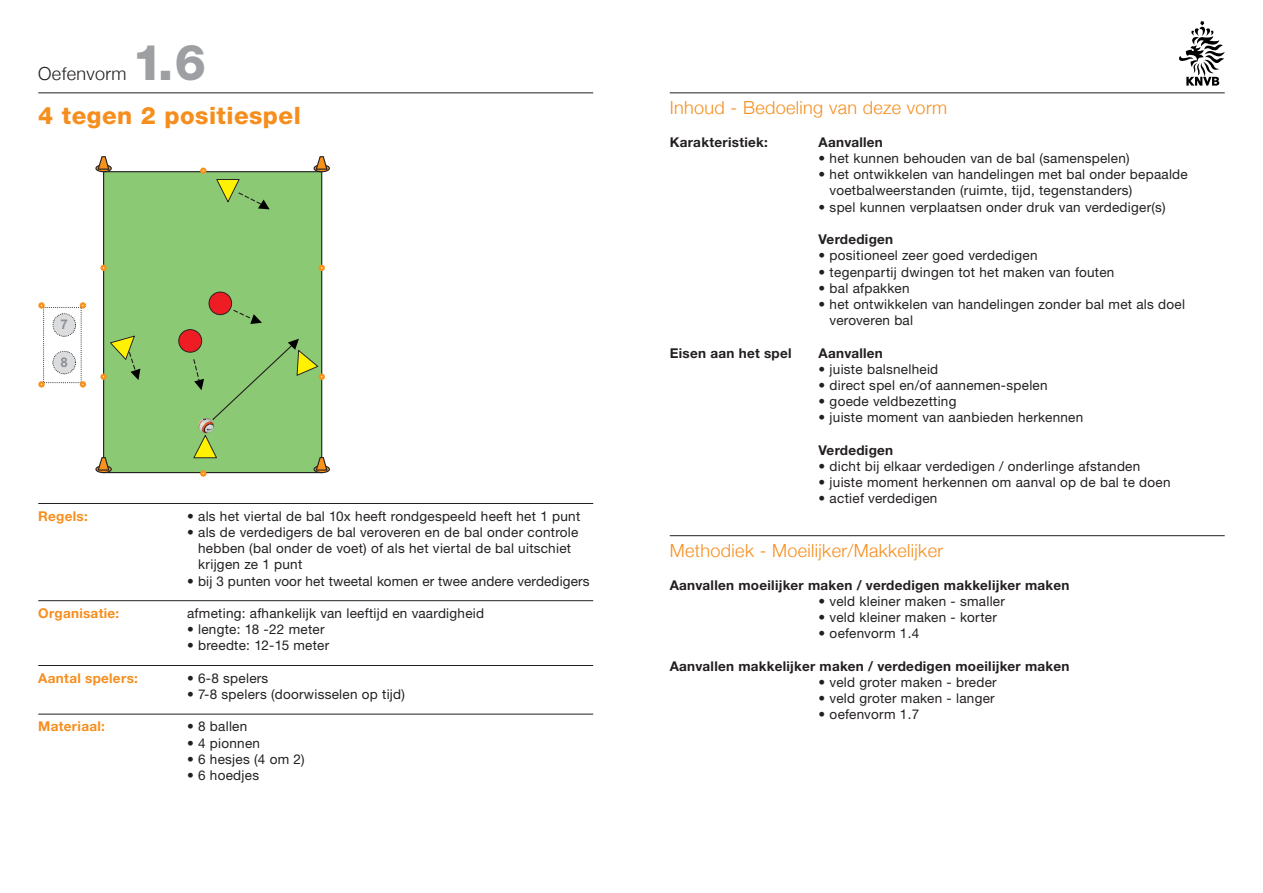
<style>
.page{position:relative;width:1263px;height:893px;background:#fff}
.page>*{position:absolute;margin:0;border:0;box-sizing:border-box;transform-origin:0 0}
.t1{font:800 49.5px "Helvetica Neue CE";color:#9d9fa2}
.t2{font:800 24px "Helvetica Neue CE";letter-spacing:.02em;color:#f68e1e}
.t3{font:300 18px "Helvetica Neue";letter-spacing:.02em;color:#f68e1e}
.t4{font:300 18px "Helvetica Neue";letter-spacing:.02em;color:#231f20}
.t5{font:13.5px/16.2px "Helvetica Neue CE";letter-spacing:.02em;color:#231f20}
.t6{font:700 13.5px "Helvetica Neue CE";letter-spacing:.02em;color:#231f20}
.t7{font:700 13.5px "Helvetica Neue CE";letter-spacing:.02em;color:#f68e1e}
.t8{font:700 13.35px "Arial";color:#8c8e93}
</style>
<div class="page">
<svg style="left:1179px;top:21px;width:46px;height:65px"></svg>
<hr style="left:38px;top:92px;width:555px;height:1px;background:#231f20">
<hr style="left:670px;top:92px;width:555px;height:1px;background:#231f20">
<hr style="left:670px;top:535px;width:555px;height:1px;background:#231f20">
<hr style="left:38px;top:503px;width:555px;height:1px;background:#231f20">
<hr style="left:38px;top:600px;width:555px;height:1px;background:#231f20">
<hr style="left:38px;top:665px;width:555px;height:1px;background:#231f20">
<hr style="left:38px;top:714px;width:555px;height:1px;background:#231f20">
<div style="left:103px;top:171px;width:219px;height:302px;background:#8cc975"></div>
<svg style="left:95px;top:457px;width:17px;height:16px"></svg>
<svg style="left:193px;top:435px;width:24px;height:23px"></svg>
<svg style="left:193px;top:359px;width:11px;height:31px"></svg>
<svg style="left:95px;top:156px;width:17px;height:16px"></svg>
<svg style="left:313px;top:156px;width:17px;height:16px"></svg>
<svg style="left:313px;top:457px;width:17px;height:16px"></svg>
<svg style="left:178px;top:329px;width:24px;height:24px"></svg>
<svg style="left:209px;top:292px;width:53px;height:32px;background:#97955b"></svg>
<svg style="left:216px;top:179px;width:54px;height:30px;background:#90be5c"></svg>
<svg style="left:38px;top:302px;width:48px;height:86px"></svg>
<svg style="left:100px;top:265px;width:7px;height:6px"></svg>
<svg style="left:319px;top:265px;width:6px;height:6px"></svg>
<svg style="left:100px;top:336px;width:40px;height:44px;background:#97be65"></svg>
<svg style="left:200px;top:168px;width:6px;height:6px"></svg>
<svg style="left:200px;top:470px;width:6px;height:7px"></svg>
<img style="left:197px;top:417px;width:17px;height:18px">
<svg style="left:213px;top:339px;width:112px;height:81px;background:#8cc370"></svg>
<h3 class="t4" style="left:38px;top:62px;width:90px">Oefenvorm</h3>
<h1 class="t1" style="left:132px;top:32px;width:75px">1.6</h1>
<h2 class="t2" style="left:38px;top:101px;width:264px">4 tegen 2 positiespel</h2>
<p class="t8" style="left:61px;top:316px;width:9px">7</p>
<p class="t8" style="left:61px;top:353px;width:9px">8</p>
<p class="t7" style="left:38px;top:508px;width:51px">Regels:</p>
<p class="t5" style="left:187px;top:508px;width:395px">• als het viertal de bal 10x heeft rondgespeeld heeft het 1 punt</p>
<p class="t5" style="left:198px;top:524px;width:382px;text-indent:-11px">• als de verdedigers de bal veroveren en de bal onder controle hebben (bal onder de voet) of als het viertal de bal uitschiet krijgen ze 1 punt</p>
<p class="t5" style="left:187px;top:573px;width:404px">• bij 3 punten voor het tweetal komen er twee andere verdedigers</p>
<p class="t7" style="left:38px;top:605px;width:82px">Organisatie:</p>
<p class="t5" style="left:187px;top:605px;width:299px">afmeting: afhankelijk van leeftijd en vaardigheid</p>
<p class="t5" style="left:187px;top:621px;width:139px">• lengte: 18 -22 meter</p>
<p class="t5" style="left:187px;top:638px;width:144px">• breedte: 12-15 meter</p>
<p class="t7" style="left:38px;top:670px;width:101px">Aantal spelers:</p>
<p class="t5" style="left:187px;top:670px;width:83px">• 6-8 spelers</p>
<p class="t5" style="left:187px;top:686px;width:219px">• 7-8 spelers (doorwisselen op tijd)</p>
<p class="t7" style="left:38px;top:718px;width:68px">Materiaal:</p>
<p class="t5" style="left:187px;top:719px;width:62px">• 8 ballen</p>
<p class="t5" style="left:187px;top:735px;width:74px">• 4 pionnen</p>
<p class="t5" style="left:187px;top:751px;width:119px">• 6 hesjes (4 om 2)</p>
<p class="t5" style="left:187px;top:767px;width:73px">• 6 hoedjes</p>
<h3 class="t3" style="left:670px;top:97px;width:279px">Inhoud - Bedoeling van deze vorm</h3>
<p class="t6" style="left:670px;top:134px;width:100px">Karakteristiek:</p>
<p class="t6" style="left:819px;top:134px;width:66px">Aanvallen</p>
<p class="t5" style="left:819px;top:150px;width:313px">• het kunnen behouden van de bal (samenspelen)</p>
<p class="t5" style="left:830px;top:167px;width:360px;text-indent:-11px">• het ontwikkelen van handelingen met bal onder bepaalde voetbalweerstanden (ruimte, tijd, tegenstanders)</p>
<p class="t5" style="left:819px;top:199px;width:349px">• spel kunnen verplaatsen onder druk van verdediger(s)</p>
<p class="t6" style="left:819px;top:231px;width:76px">Verdedigen</p>
<p class="t5" style="left:819px;top:248px;width:220px">• positioneel zeer goed verdedigen</p>
<p class="t5" style="left:819px;top:264px;width:297px">• tegenpartij dwingen tot het maken van fouten</p>
<p class="t5" style="left:819px;top:280px;width:93px">• bal afpakken</p>
<p class="t5" style="left:830px;top:296px;width:357px;text-indent:-11px">• het ontwikkelen van handelingen zonder bal met als doel veroveren bal</p>
<p class="t6" style="left:670px;top:344px;width:123px">Eisen aan het spel</p>
<p class="t6" style="left:819px;top:344px;width:66px">Aanvallen</p>
<p class="t5" style="left:819px;top:361px;width:121px">• juiste balsnelheid</p>
<p class="t5" style="left:819px;top:377px;width:230px">• direct spel en/of aannemen-spelen</p>
<p class="t5" style="left:819px;top:393px;width:139px">• goede veldbezetting</p>
<p class="t5" style="left:819px;top:410px;width:266px">• juiste moment van aanbieden herkennen</p>
<p class="t6" style="left:819px;top:442px;width:76px">Verdedigen</p>
<p class="t5" style="left:819px;top:458px;width:323px">• dicht bij elkaar verdedigen / onderlinge afstanden</p>
<p class="t5" style="left:819px;top:474px;width:353px">• juiste moment herkennen om aanval op de bal te doen</p>
<p class="t5" style="left:819px;top:491px;width:120px">• actief verdedigen</p>
<h3 class="t3" style="left:670px;top:540px;width:275px">Methodiek - Moeilijker/Makkelijker</h3>
<p class="t6" style="left:670px;top:577px;width:401px">Aanvallen moeilijker maken / verdedigen makkelijker maken</p>
<p class="t5" style="left:819px;top:593px;width:188px">• veld kleiner maken - smaller</p>
<p class="t5" style="left:819px;top:609px;width:180px">• veld kleiner maken - korter</p>
<p class="t5" style="left:819px;top:626px;width:102px">• oefenvorm 1.4</p>
<p class="t6" style="left:670px;top:658px;width:401px">Aanvallen makkelijker maken / verdedigen moeilijker maken</p>
<p class="t5" style="left:819px;top:674px;width:180px">• veld groter maken - breder</p>
<p class="t5" style="left:819px;top:690px;width:178px">• veld groter maken - langer</p>
<p class="t5" style="left:819px;top:707px;width:102px">• oefenvorm 1.7</p>
</div>
